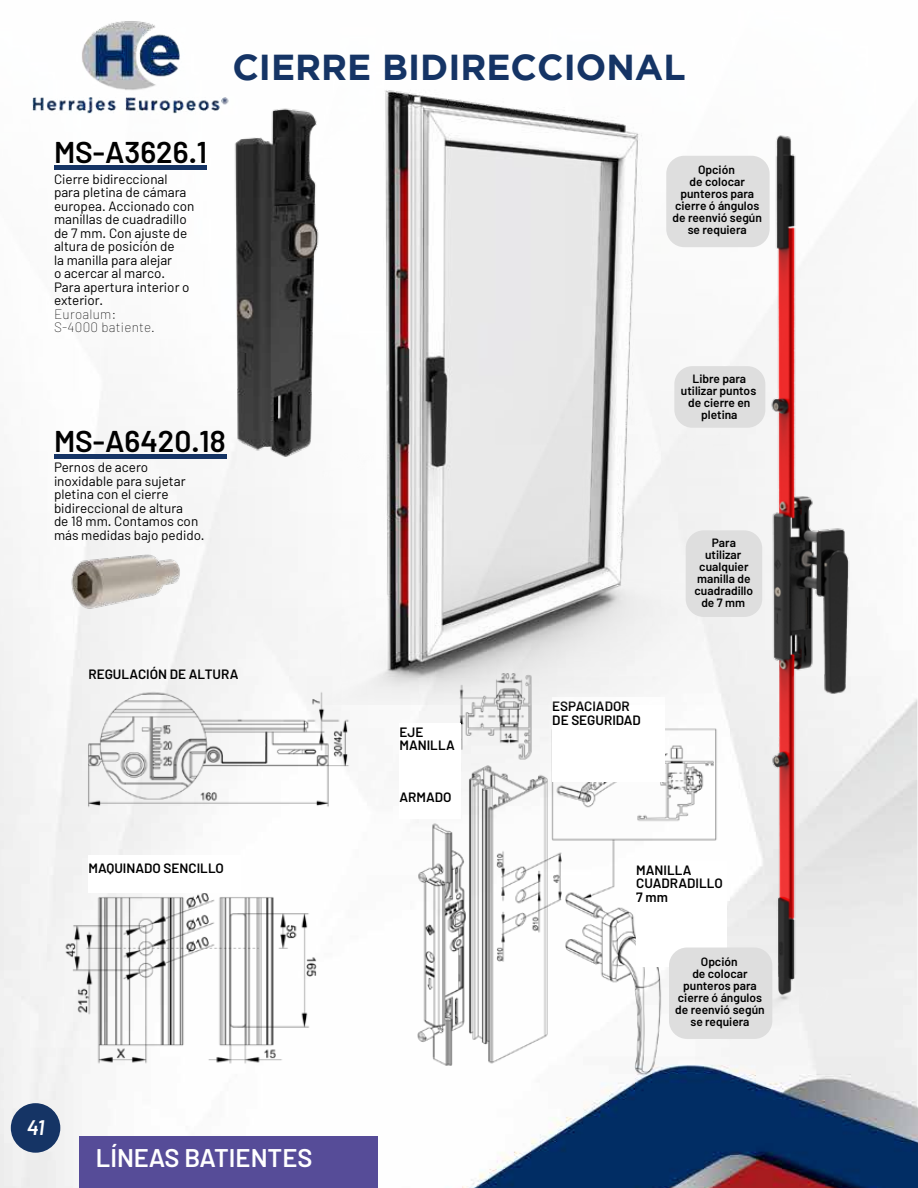
<style>
.page{position:relative;width:918px;height:1188px;background:#fff}
.page>*{position:absolute;margin:0;border:0;box-sizing:border-box;transform-origin:0 0}
.t1{font:700 36px "Gotham";color:#153465}
.t2{font:600 30px "Barlow";color:#000}
.t3{font:600 25.5px "Barlow";color:#fff}
.t4{font:italic 600 21px "Barlow";color:#fff}
.t5{font:13.5px/13.5px "Barlow";color:#000}
.t6{font:600 13.5px/13.5px "Barlow";color:#000}
.t7{font:100 13.5px/13.5px "Barlow";letter-spacing:.02em;color:#000}
.t8{font:600 12px/12px "Barlow";color:#000;text-align:center}
</style>
<div class="page">
<img style="left:0;top:21px;width:918px;height:1167px">
<div style="left:11px;top:1103px;width:49px;height:50px;background:#153465;border-radius:50%"></div>
<img style="left:62px;top:621px;width:664px;height:474px">
<div style="left:636px;top:861px;width:91px;height:106px;background:#fff"></div>
<div style="left:552px;top:698px;width:113px;height:84px;background:#fff"></div>
<hr style="left:54px;top:166px;width:152px;height:4px;background:#153465">
<img style="left:186px;top:87px;width:122px;height:372px">
<hr style="left:54px;top:455px;width:172px;height:4px;background:#153465">
<img style="left:54px;top:543px;width:152px;height:78px">
<img style="left:308px;top:83px;width:427px;height:621px">
<img style="left:727px;top:105px;width:145px;height:938px">
<div style="left:666px;top:156px;width:104px;height:91px;background:#dedede;border-radius:18px"></div>
<div style="left:674px;top:366px;width:91px;height:62px;background:#dedede;border-radius:18px"></div>
<div style="left:686px;top:530px;width:76px;height:87px;background:#dedede;border-radius:18px"></div>
<div style="left:88px;top:855px;width:153px;height:37px;background:#fff"></div>
<div style="left:399px;top:723px;width:62px;height:76px;background:#fff"></div>
<div style="left:399px;top:784px;width:62px;height:35px;background:#fff"></div>
<div style="left:80px;top:1136px;width:298px;height:52px;background:#564c98"></div>
<div style="left:669px;top:948px;width:103px;height:91px;background:#dedede;border-radius:18px"></div>
<h1 class="t1" style="left:232px;top:47px;width:455px">CIERRE BIDIRECCIONAL</h1>
<h2 class="t2" style="left:54px;top:134px;width:155px">MS-A3626.1</h2>
<p class="t5" style="left:54px;top:172px;width:142px">Cierre bidireccional para pletina de cámara europea. Accionado con manillas de cuadradillo de 7 mm. Con ajuste de altura de posición de<br>la manilla para alejar<br>o acercar al marco.<br>Para apertura interior o exterior.</p>
<p class="t7" style="left:54px;top:307px;width:102px">Euroalum:<br>S-4000 batiente.</p>
<h2 class="t2" style="left:54px;top:423px;width:173px">MS-A6420.18</h2>
<p class="t5" style="left:54px;top:460px;width:152px">Pernos de acero inoxidable para sujetar pletina con el cierre bidireccional de altura<br>de 18 mm. Contamos con más medidas bajo pedido.</p>
<p class="t8" style="left:673px;top:163px;width:91px">Opción<br>de colocar punteros para cierre ó ángulos de reenvió según se requiera</p>
<p class="t8" style="left:681px;top:372px;width:77px">Libre para utilizar puntos de cierre en pletina</p>
<p class="t8" style="left:695px;top:536px;width:60px">Para utilizar cualquier manilla de cuadradillo de 7 mm</p>
<p class="t6" style="left:88px;top:668px;width:152px">REGULACIÓN DE ALTURA</p>
<p class="t6" style="left:88px;top:861px;width:137px">MAQUINADO SENCILLO</p>
<p class="t6" style="left:399px;top:725px;width:57px">EJE<br>MANILLA</p>
<p class="t6" style="left:399px;top:790px;width:54px">ARMADO</p>
<p class="t6" style="left:552px;top:699px;width:90px">ESPACIADOR<br>DE SEGURIDAD</p>
<p class="t6" style="left:636px;top:863px;width:88px">MANILLA<br>CUADRADILLO<br>7 mm</p>
<p class="t8" style="left:675px;top:955px;width:91px">Opción<br>de colocar punteros para cierre ó ángulos de reenvió según se requiera</p>
<h3 class="t4" style="left:27px;top:1114px;width:19px">41</h3>
<h3 class="t3" style="left:96px;top:1142px;width:218px">LÍNEAS BATIENTES</h3>
</div>
